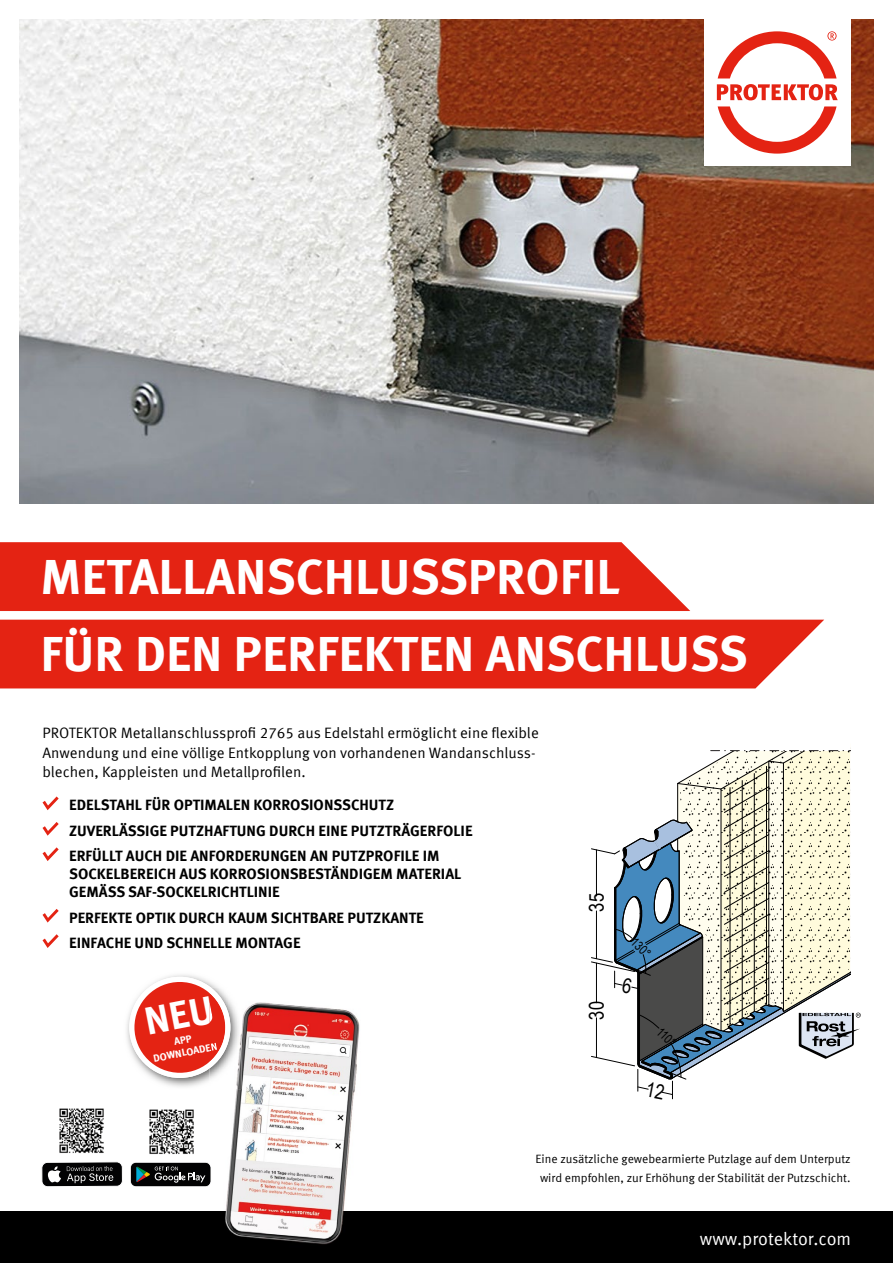
<style>
.page{position:relative;width:893px;height:1263px;background:#fff}
.page>*{position:absolute;margin:0;border:0;box-sizing:border-box;transform-origin:0 0}
.t1{font:700 49.5px/77.4px "Meta Offc Pro";color:#fff}
.t2{font:18px "Meta Offc Pro Norm";color:#fff}
.t3{font:700 15px/25.5px "Meta Offc Pro";color:#000}
.t4{font:15px/19.5px "Meta Offc Pro Norm";color:#000}
.t5{font:12.75px "Arial Narrow";color:#000}
.t6{font:12px/19.5px "Meta Offc Pro Norm";color:#000;text-align:center}
.t7{font:700 10.35px/12.5px "Meta Offc Pro";color:#fff;text-align:center}
</style>
<div class="page">
<img style="left:19px;top:19px;width:855px;height:485px">
<div style="left:0;top:542px;width:690px;height:69px;background:#e42313"></div>
<div style="left:0;top:620px;width:824px;height:68px;background:#e42313"></div>
<div style="left:0;top:1212px;width:893px;height:51px;background:#000"></div>
<div style="left:704px;top:19px;width:146px;height:147px;background:#fff"></div>
<svg style="left:717px;top:84px;width:121px;height:16px"></svg>
<svg style="left:718px;top:106px;width:118px;height:48px"></svg>
<svg style="left:718px;top:31px;width:118px;height:47px"></svg>
<svg style="left:43px;top:796px;width:16px;height:14px"></svg>
<svg style="left:43px;top:822px;width:16px;height:14px"></svg>
<svg style="left:43px;top:847px;width:16px;height:14px"></svg>
<svg style="left:43px;top:909px;width:16px;height:13px"></svg>
<svg style="left:43px;top:934px;width:16px;height:14px"></svg>
<img style="left:126px;top:975px;width:84px;height:112px">
<svg style="left:41px;top:1161px;width:82px;height:51px"></svg>
<img style="left:59px;top:1108px;width:45px;height:45px">
<img style="left:149px;top:1109px;width:45px;height:45px">
<img style="left:210px;top:1002px;width:173px;height:243px">
<img style="left:210px;top:1001px;width:32px;height:88px">
<svg style="left:130px;top:1162px;width:81px;height:25px;background:#343837"></svg>
<svg style="left:591px;top:747px;width:270px;height:352px"></svg>
<svg style="left:129px;top:977px;width:101px;height:101px"></svg>
<h1 class="t1" style="left:40px;top:535px;width:709px">METALLANSCHLUSSPROFIL<br>FÜR DEN PERFEKTEN ANSCHLUSS</h1>
<p class="t4" style="left:43px;top:722px;width:498px">PROTEKTOR Metallanschlussprofi 2765 aus Edelstahl ermöglicht eine flexible<br>Anwendung und eine völlige Entkopplung von vorhandenen Wandanschluss&shy;blechen, Kappleisten und Metallprofilen.</p>
<p class="t3" style="left:69px;top:791px;width:405px">EDELSTAHL FÜR OPTIMALEN KORROSIONSSCHUTZ<br>ZUVERLÄSSIGE PUTZHAFTUNG DURCH EINE PUTZTRÄGERFOLIE<br>ERFÜLLT AUCH DIE ANFORDERUNGEN AN PUTZPROFILE IM</p>
<p class="t3" style="left:69px;top:864px;width:394px;line-height:18px">SOCKELBEREICH AUS KORROSIONSBESTÄNDIGEM MATERIAL<br>GEMÄSS SAF-SOCKELRICHTLINIE</p>
<p class="t3" style="left:69px;top:904px;width:356px">PERFEKTE OPTIK DURCH KAUM SICHTBARE PUTZKANTE<br>EINFACHE UND SCHNELLE MONTAGE</p>
<p class="t7" style="left:150px;top:1039px;width:66px;rotate:-11deg">APP<br>DOWNLOADEN</p>
<p class="t5" style="left:640px;top:933px;width:24px;rotate:45deg">130°</p>
<p class="t5" style="left:665px;top:1023px;width:23px;rotate:45deg">110°</p>
<p class="t6" style="left:535px;top:1148px;width:317px">Eine zusätzliche gewebearmierte Putzlage auf dem Unterputz wird empfohlen, zur Erhöhung der Stabilität der Putzschicht.</p>
<p class="t2" style="left:700px;top:1225px;width:153px">www.protektor.com</p>
</div>
